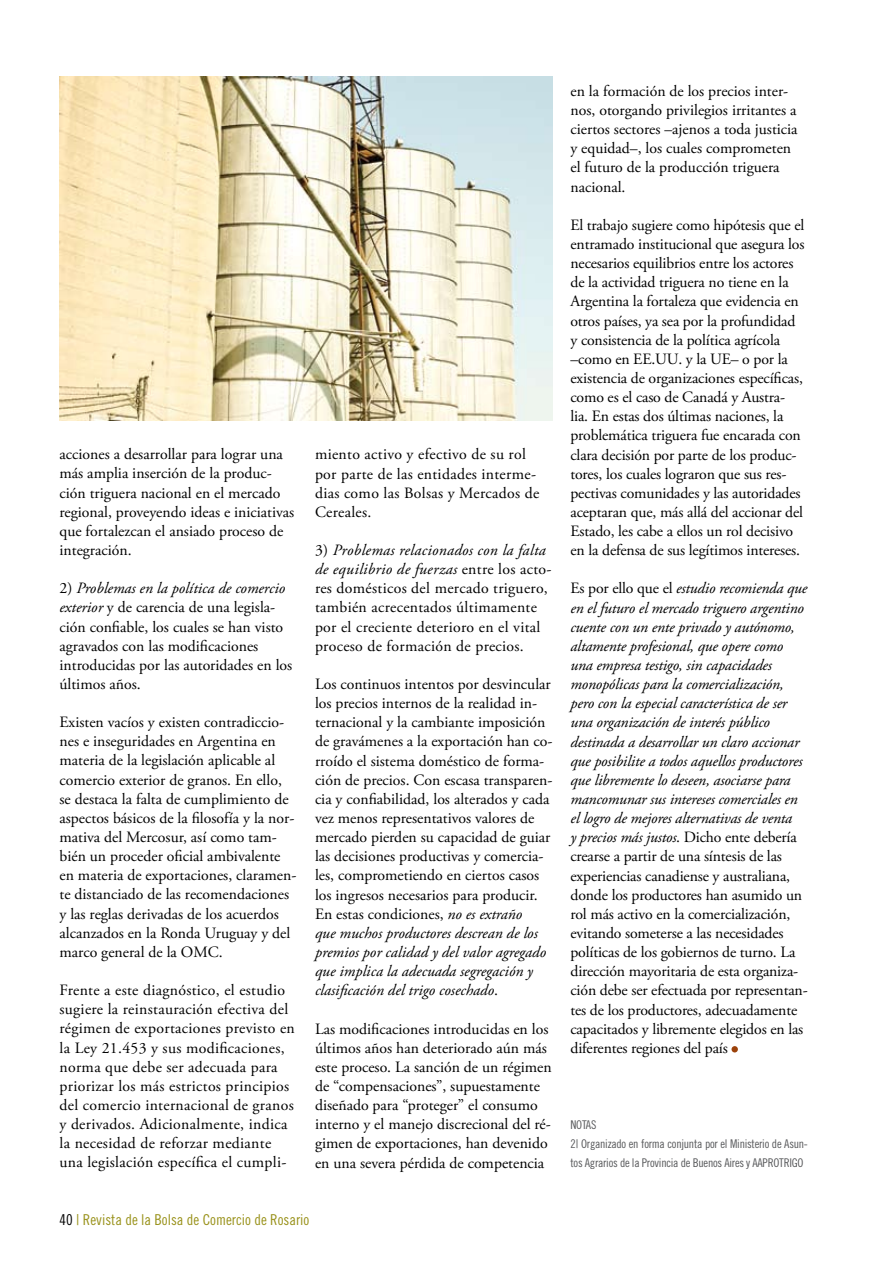
<style>
.page{position:relative;width:893px;height:1263px;background:#fff}
.page>*{position:absolute;margin:0;border:0;box-sizing:border-box;transform-origin:0 0}
.t1{font:15.75px/19.2px "Adobe Garamond Pro";color:#000}
.t2{font:italic 15.75px/19.2px "Adobe Garamond Pro";letter-spacing:-.01em;color:#000}
.t3{font:15.75px/19.2px "Adobe Garamond Pro";letter-spacing:.02em;color:#000}
.t4{font:15px "Trade Gothic Cond Eighteen";color:#99921b}
.t5{font:12px/19.2px "Trade Gothic Cond Eighteen";letter-spacing:-.02em;color:#58595b}
.s1{font-style:italic}
.s2{font-style:normal}
.s3{color:#000}
</style>
<div class="page">
<div style="left:731px;top:1046px;width:7px;height:6px;background:#9c420b;border-radius:50%"></div>
<img style="left:60px;top:77px;width:493px;height:344px">
<p class="t1" style="left:60px;top:445px;width:236px">acciones a desarrollar para lograr una más amplia inserción de la produc&shy;ción triguera nacional en el mercado regional, proveyendo ideas e iniciativas que fortalezcan el ansiado proceso de integración.</p>
<p class="t1" style="left:60px;top:579px;width:234px">2) <span class="s1">Problemas en la política de comercio exterior</span> y de carencia de una legisla&shy;ción confiable, los cuales se han visto agravados con las modificaciones introducidas por las autoridades en los últimos años.</p>
<p class="t1" style="left:60px;top:713px;width:238px">Existen vacíos y existen contradiccio&shy;nes e inseguridades en Argentina en materia de la legislación aplicable al comercio exterior de granos. En ello, se destaca la falta de cumplimiento de aspectos básicos de la filosofía y la nor&shy;mativa del Mercosur, así como tam&shy;bién un proceder oficial ambivalente en materia de exportaciones, claramen&shy;te distanciado de las recomendaciones y las reglas derivadas de los acuerdos alcanzados en la Ronda Uruguay y del marco general de la OMC.</p>
<p class="t3" style="left:60px;top:981px;width:237px">Frente a este diagnóstico, el estudio sugiere la reinstauración efectiva del régimen de exportaciones previsto en la Ley 21.453 y sus modificaciones, norma que debe ser adecuada para priorizar los más estrictos principios del comercio internacional de granos y derivados. Adicionalmente, indica la necesidad de reforzar mediante una legislación específica el cumpli-</p>
<p class="t3" style="left:315px;top:445px;width:226px">miento activo y efectivo de su rol por parte de las entidades interme&shy;dias como las Bolsas y Mercados de<br>Cereales.</p>
<p class="t3" style="left:315px;top:541px;width:238px">3) <span class="s1">Problemas relacionados con la falta de equilibrio de fuerzas</span> entre los acto&shy;res domésticos del mercado triguero, también acrecentados últimamente por el creciente deterioro en el vital proceso de formación de precios.</p>
<p class="t1" style="left:315px;top:675px;width:239px">Los continuos intentos por desvincular los precios internos de la realidad in&shy;ternacional y la cambiante imposición de gravámenes a la exportación han co&shy;rroído el sistema doméstico de forma&shy;ción de precios. Con escasa transparen&shy;cia y confiabilidad, los alterados y cada vez menos representativos valores de mercado pierden su capacidad de guiar las decisiones productivas y comercia&shy;les, comprometiendo en ciertos casos los ingresos necesarios para producir.<br>En estas condiciones, <span class="s1">no es extraño<br>que muchos productores descrean de los premios por calidad y del valor agregado que implica la adecuada segregación y clasificación del trigo cosechado</span>.</p>
<p class="t1" style="left:315px;top:1019px;width:238px">Las modificaciones introducidas en los últimos años han deteriorado aún más este proceso. La sanción de un régimen de “compensaciones”, supuestamente diseñado para “proteger” el consumo interno y el manejo discrecional del ré&shy;gimen de exportaciones, han devenido en una severa pérdida de competencia</p>
<p class="t1" style="left:570px;top:82px;width:229px">en la formación de los precios inter&shy;nos, otorgando privilegios irritantes a ciertos sectores –ajenos a toda justicia y equidad–, los cuales comprometen el futuro de la producción triguera nacional.</p>
<p class="t1" style="left:570px;top:216px;width:235px">El trabajo sugiere como hipótesis que el entramado institucional que asegura los necesarios equilibrios entre los actores de la actividad triguera no tiene en la Argentina la fortaleza que evidencia en otros países, ya sea por la profundidad y consistencia de la política agrícola –como en EE.UU. y la UE– o por la existencia de organizaciones específicas, como es el caso de Canadá y Austra&shy;lia. En estas dos últimas naciones, la problemática triguera fue encarada con clara decisión por parte de los produc&shy;tores, los cuales lograron que sus res&shy;pectivas comunidades y las autoridades aceptaran que, más allá del accionar del Estado, les cabe a ellos un rol decisivo en la defensa de sus legítimos intereses.</p>
<p class="t2" style="left:570px;top:579px;width:239px"><span class="s2">Es por ello que el</span> estudio recomienda que en el futuro el mercado triguero argentino cuente con un ente privado y autónomo, altamente profesional, que opere como una empresa testigo, sin capacidades monopólicas para la comercialización, pero con la especial característica de ser una organización de interés público destinada a desarrollar un claro accionar que posibilite a todos aquellos productores que libremente lo deseen, asociarse para mancomunar sus intereses comerciales en el logro de mejores alternativas de venta<br>y precios más justos<span class="s2">. Dicho ente debería crearse a partir de una síntesis de las experiencias canadiense y australiana, donde los productores han asumido un rol más activo en la comercialización, evitando someterse a las necesidades políticas de los gobiernos de turno. La dirección mayoritaria de esta organiza&shy;ción debe ser efectuada por representan&shy;tes de los productores, adecuadamente capacitados y libremente elegidos en las diferentes regiones del país</span></p>
<p class="t5" style="left:570px;top:1115px;width:239px">NOTAS<br>2| Organizado en forma conjunta por el Ministerio de Asun&shy;tos Agrarios de la Provincia de Buenos Aires y AAPROTRIGO</p>
<p class="t4" style="left:60px;top:1210px;width:251px"><span class="s3">40</span> | Revista de la Bolsa de Comercio de Rosario</p>
</div>
